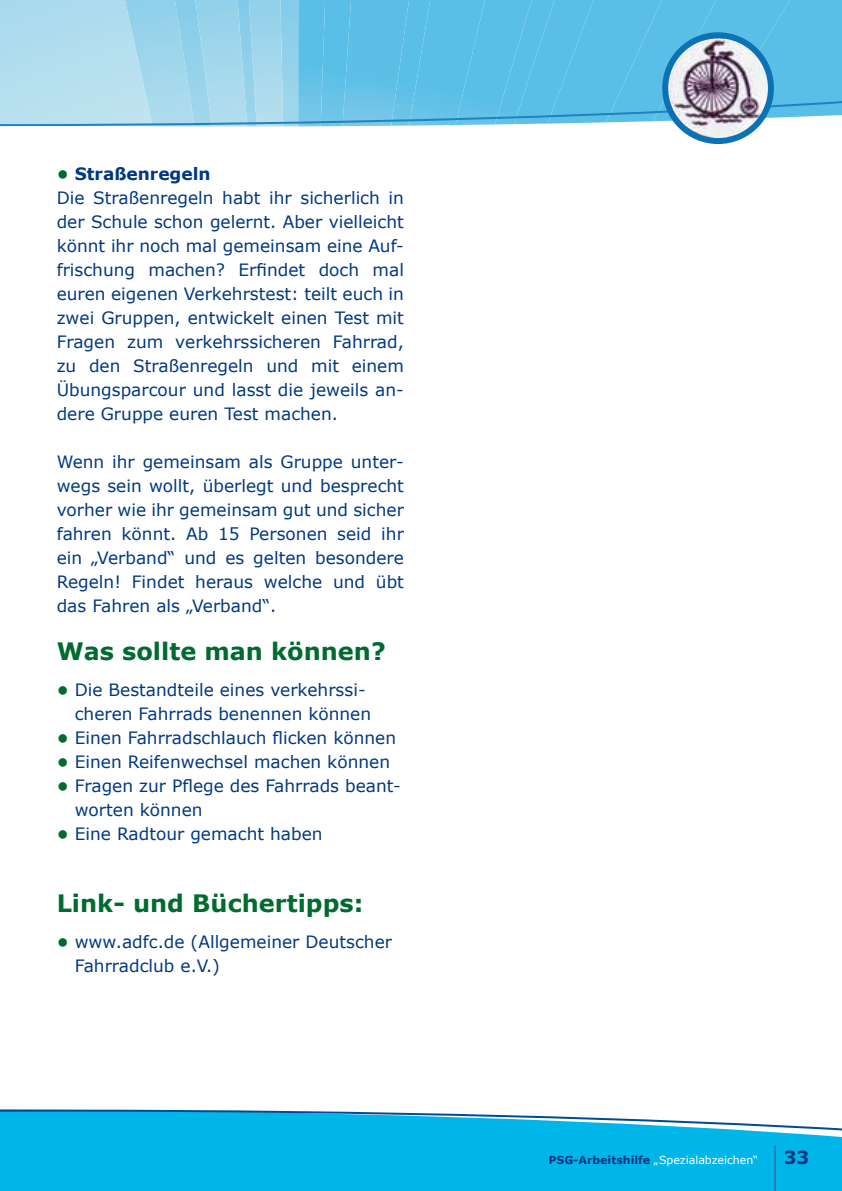
<style>
.page{position:relative;width:842px;height:1191px;background:#fff}
.page>*{position:absolute;margin:0;border:0;box-sizing:border-box;transform-origin:0 0}
.t1{font:700 24px "Verdana";color:#006b2f}
.t2{font:700 18px "Verdana";color:#003882}
.t3{font:17px/24px "Verdana";color:#003882}
.t4{font:11px "Verdana";color:#fff}
.s1{font-weight:700;color:#006b2f}
.s2{font-weight:700}
.s3{font-weight:700;color:#003882}
</style>
<div class="page">
<svg style="left:0;top:1109px;width:842px;height:82px;background:#18bae8"></svg>
<hr style="left:774px;top:1145px;width:2px;height:46px;background:#1f82c1">
<svg style="left:0;top:0;width:842px;height:127px;background:#7bc9e8"></svg>
<img style="left:665px;top:35px;width:106px;height:106px;border-radius:53px">
<div style="left:662px;top:32px;width:112px;height:112px;border:6px solid #0b72b5;border-radius:50%"></div>
<p class="t3" style="left:57px;top:161px;width:349px"><span class="s1">•</span> <span class="s2">Straßenregeln<br></span>Die Straßenregeln habt ihr sicherlich in der Schule schon gelernt. Aber vielleicht könnt ihr noch mal gemeinsam eine Auf&shy;frischung machen? Erfindet doch mal euren eigenen Verkehrstest: teilt euch in zwei Gruppen, entwickelt einen Test mit Fragen zum verkehrssicheren Fahrrad, zu den Straßenregeln und mit einem Übungsparcour und lasst die jeweils an&shy;dere Gruppe euren Test machen.</p>
<p class="t3" style="left:57px;top:449px;width:349px;text-align:justify">Wenn ihr gemeinsam als Gruppe unter&shy;wegs sein wollt, überlegt und besprecht vorher wie ihr gemeinsam gut und sicher fahren könnt. Ab 15 Personen seid ihr ein „Verband“ und es gelten besondere Regeln! Findet heraus welche und übt das Fahren als „Verband“.</p>
<h1 class="t1" style="left:57px;top:636px;width:331px">Was sollte man können?</h1>
<p class="t3" style="left:75px;top:677px;width:298px;text-indent:-18px"><span class="s1">•</span> Die Bestandteile eines verkehrssi&shy;cheren Fahrrads benennen können</p>
<p class="t3" style="left:57px;top:725px;width:341px"><span class="s1">•</span> Einen Fahrradschlauch flicken können</p>
<p class="t3" style="left:57px;top:749px;width:335px"><span class="s1">•</span> Einen Reifenwechsel machen können</p>
<p class="t3" style="left:75px;top:773px;width:328px;text-indent:-18px"><span class="s1">•</span> Fragen zur Pflege des Fahrrads beant&shy;worten können</p>
<p class="t3" style="left:57px;top:821px;width:267px"><span class="s1">•</span> Eine Radtour gemacht haben</p>
<h1 class="t1" style="left:57px;top:888px;width:308px">Link- und Büchertipps:</h1>
<p class="t3" style="left:75px;top:929px;width:319px;text-indent:-18px"><span class="s1">•</span> www.adfc.de (Allgemeiner Deutscher<br>Fahrradclub e.V.)</p>
<p class="t4" style="left:548px;top:1153px;width:211px"><span class="s3">PSG-Arbeitshilfe</span> „Spezialabzeichen“</p>
<p class="t2" style="left:784px;top:1146px;width:27px">33</p>
</div>
